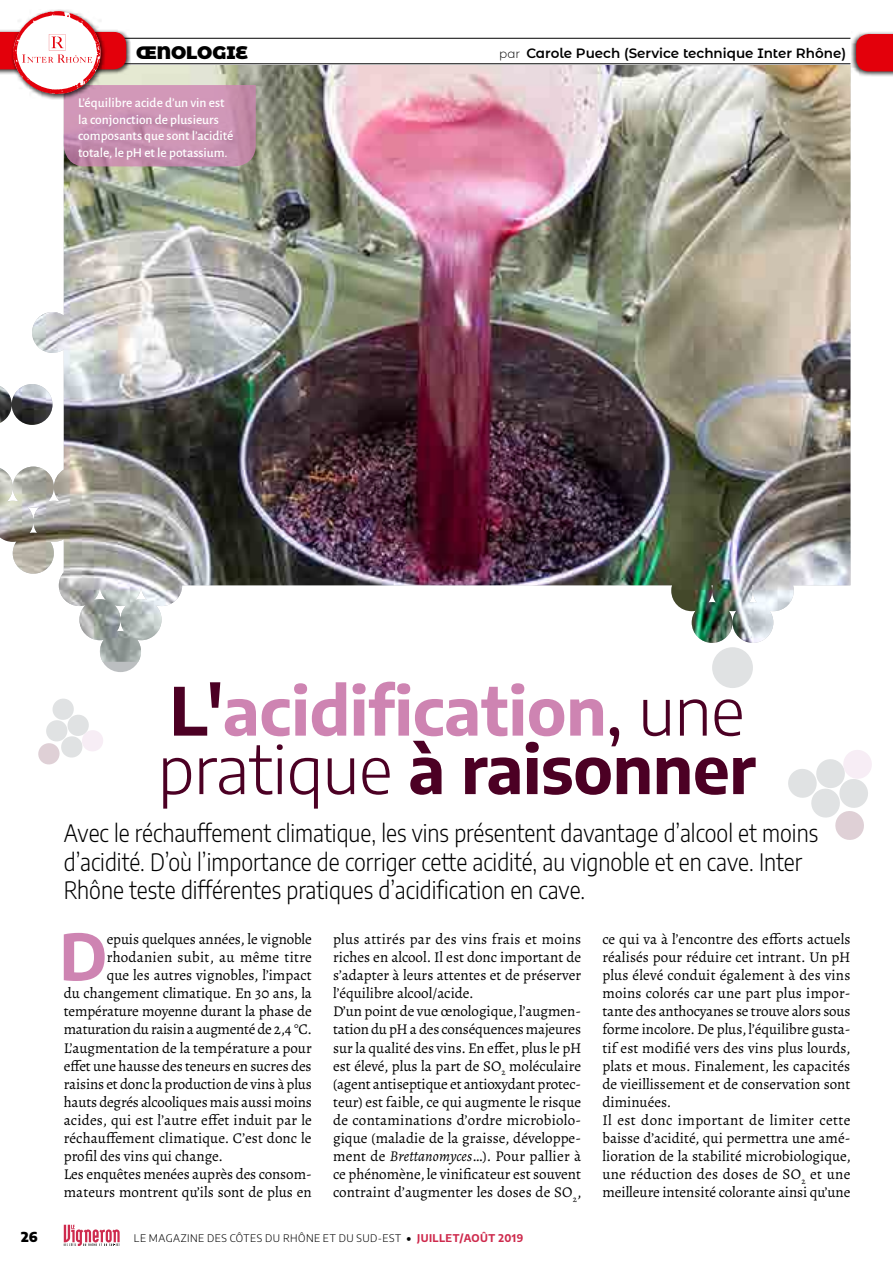
<style>
.page{position:relative;width:893px;height:1263px;background:#fff}
.page>*{position:absolute;margin:0;border:0;box-sizing:border-box;transform-origin:0 0}
.t1{font:700 66px/58.5px "Encode Sans";letter-spacing:-.005em;color:#ce84b2}
.t2{font:700 63.6px "Encode Sans";color:#ce84b2}
.t3{font:300 24px/28.5px "Encode Sans";color:#000;scale:.9 1}
.t4{font:900 18px "Montserrat Alternates";color:#000}
.t5{font:15px/18px "Alegreya";color:#000}
.t6{font:15px "Alegreya";letter-spacing:-.02em;color:#000}
.t7{font:500 13.5px/16.5px "Alegreya Sans";color:#fff}
.t8{font:600 13.5px "Montserrat Alternates";color:#000}
.t9{font:900 13.5px "Encode Sans";color:#000}
.t10{font:300 10.5px "Encode Sans";letter-spacing:.04em;color:#000}
.s1{font-weight:300;font-size:12px}
.s2{color:#4c0024}
.s3{font-weight:500;color:#4c0024}
.s4{font-weight:300;color:#4c0024}
.s5{font-style:italic}
.s6{font-weight:900}
.s7{font-weight:700;color:#ce2a4d}
</style>
<div class="page">
<img style="left:0;top:65px;width:850px;height:597px">
<hr style="left:64px;top:38px;width:786px;height:1px;background:#000">
<hr style="left:64px;top:63px;width:786px;height:1px;background:#000">
<svg style="left:64px;top:1225px;width:56px;height:21px"></svg>
<div style="left:851px;top:32px;width:42px;height:45px;background:#000;opacity:.75"></div>
<svg style="left:856px;top:34px;width:37px;height:37px"></svg>
<div style="left:10px;top:9px;width:96px;height:90px;background:#000;opacity:.75"></div>
<svg style="left:0;top:11px;width:256px;height:155px"></svg>
<div style="left:712px;top:647px;width:41px;height:41px;background:#e0e2e3;border-radius:50%"></div>
<svg style="left:788px;top:750px;width:84px;height:90px"></svg>
<svg style="left:38px;top:698px;width:65px;height:67px"></svg>
<p class="t4" style="left:136px;top:39px;width:114px">ŒNOLOGIE</p>
<p class="t8" style="left:499px;top:44px;width:348px"><span class="s1">par</span> Carole Puech (Service technique Inter Rhône)</p>
<p class="t7" style="left:78px;top:94px;width:157px">L’équilibre acide d’un vin est la conjonction de plusieurs composants que sont l’acidité totale, le pH et le potassium.</p>
<p class="t9" style="left:21px;top:1226px;width:18px">26</p>
<h1 class="t1" style="left:158px;top:677px;width:599px"><span class="s2">L'</span>acidification<span class="s3">,</span> <span class="s4">une pratique</span> <span class="s2">à raisonner</span></h1>
<h3 class="t3" style="left:64px;top:818px;width:840px">Avec le réchauffement climatique, les vins présentent davantage d’alcool et moins d’acidité. D’où l’importance de corriger cette acidité, au vignoble et en cave. Inter<br>Rhône teste différentes pratiques d’acidification en cave.</h3>
<h2 class="t2" style="left:60px;top:909px;width:49px">D</h2>
<p class="t5" style="left:107px;top:930px;width:207px">epuis quelques années, le vignoble</p>
<p class="t5" style="left:107px;top:948px;width:207px">rhodanien subit, au même titre</p>
<p class="t5" style="left:107px;top:966px;width:207px">que les autres vignobles, l’impact</p>
<p class="t5" style="left:64px;top:984px;width:250px">du changement climatique. En 30 ans, la</p>
<p class="t5" style="left:64px;top:1002px;width:250px">température moyenne durant la phase de</p>
<p class="t6" style="left:64px;top:1020px;width:250px">maturation du raisin a augmenté de 2,4 °C.</p>
<p class="t5" style="left:64px;top:1038px;width:250px">L’augmentation de la température a pour</p>
<p class="t5" style="left:64px;top:1056px;width:249px">effet une hausse des teneurs en sucres des</p>
<p class="t5" style="left:64px;top:1074px;width:250px">raisins et donc la production de vins à plus</p>
<p class="t5" style="left:64px;top:1092px;width:250px">hauts degrés alcooliques mais aussi moins</p>
<p class="t5" style="left:64px;top:1110px;width:250px">acides, qui est l’autre effet induit par le</p>
<p class="t5" style="left:64px;top:1128px;width:249px">réchauffement climatique. C’est donc le</p>
<p class="t5" style="left:64px;top:1146px;width:161px">profil des vins qui change.</p>
<p class="t5" style="left:64px;top:1164px;width:249px">Les enquêtes menées auprès des consom-</p>
<p class="t5" style="left:64px;top:1182px;width:250px">mateurs montrent qu’ils sont de plus en</p>
<p class="t5" style="left:333px;top:930px;width:250px">plus attirés par des vins frais et moins riches en alcool. Il est donc important de s’adapter à leurs attentes et de préserver l’équilibre alcool/acide.<br>D’un point de vue œnologique, l’augmen&shy;tation du pH a des conséquences majeures sur la qualité des vins. En effet, plus le pH est élevé, plus la part de SO<sub>2</sub> moléculaire (agent antiseptique et antioxydant protec&shy;teur) est faible, ce qui augmente le risque de contaminations d’ordre microbiolo&shy;gique (maladie de la graisse, développe&shy;ment de <span class="s5">Brettanomyces</span>…). Pour pallier à ce phénomène, le vinificateur est souvent contraint d’augmenter les doses de SO<sub>2</sub>,</p>
<p class="t5" style="left:602px;top:930px;width:250px">ce qui va à l’encontre des efforts actuels réalisés pour réduire cet intrant. Un pH plus élevé conduit également à des vins moins colorés car une part plus impor&shy;tante des anthocyanes se trouve alors sous forme incolore. De plus, l’équilibre gusta&shy;tif est modifié vers des vins plus lourds, plats et mous. Finalement, les capacités de vieillissement et de conservation sont diminuées.<br>Il est donc important de limiter cette baisse d’acidité, qui permettra une amé&shy;lioration de la stabilité microbiologique, une réduction des doses de SO<sub>2</sub> et une meilleure intensité colorante ainsi qu’une</p>
<p class="t10" style="left:134px;top:1231px;width:391px">LE MAGAZINE DES CÔTES DU RHÔNE ET DU SUD-EST <span class="s6">•</span> <span class="s7">JUILLET/AOÛT 2019</span></p>
</div>
